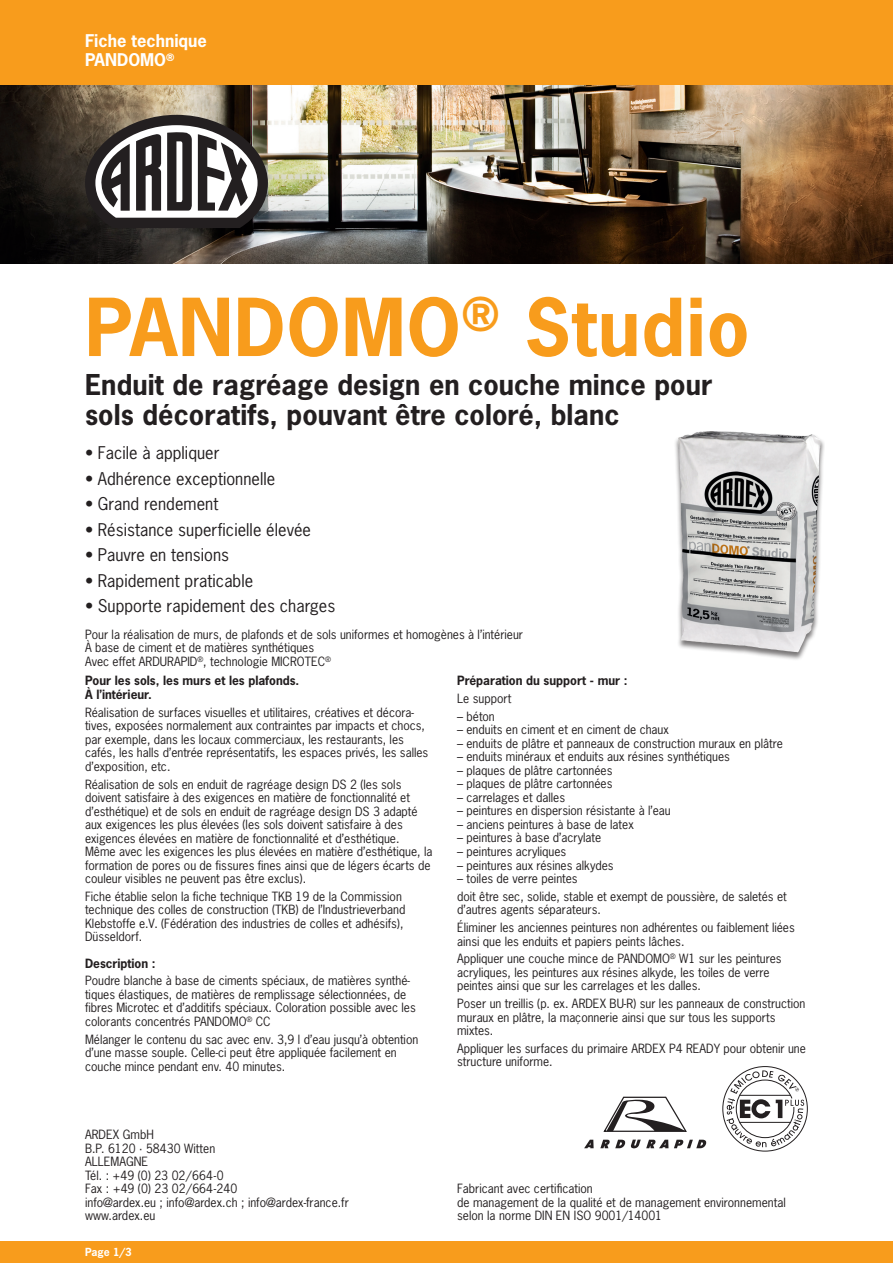
<style>
.page{position:relative;width:893px;height:1263px;background:#fff}
.page>*{position:absolute;margin:0;border:0;box-sizing:border-box;transform-origin:0 0}
.t1{font:700 75px "News Gothic Std";letter-spacing:.015em;color:#f89c1c}
.t2{font:700 27px/30px "News Gothic Std";letter-spacing:.005em;color:#231f20}
.t3{font:16.5px "News Gothic Std";letter-spacing:.005em;color:#231f20}
.t4{font:700 16.5px/19.5px "News Gothic Std";color:#fff}
.t5{font:12px/13.5px "News Gothic Std";color:#231f20}
.t6{font:700 12px/13.5px "News Gothic Std";color:#231f20}
.t7{font:700 10.5px "News Gothic Std";color:#fff}
</style>
<div class="page">
<div style="left:0;top:0;width:893px;height:85px;background:#f89c1c"></div>
<div style="left:0;top:1242px;width:893px;height:21px;background:#f89c1c"></div>
<img style="left:0;top:85px;width:893px;height:179px">
<div style="left:674px;top:431px;width:151px;height:230px;background:#231f20;opacity:.6"></div>
<img style="left:678px;top:431px;width:31px;height:200px">
<svg style="left:85px;top:115px;width:183px;height:113px"></svg>
<svg style="left:603px;top:1096px;width:84px;height:36px"></svg>
<svg style="left:584px;top:1140px;width:10px;height:8px"></svg>
<svg style="left:600px;top:1139px;width:68px;height:9px"></svg>
<svg style="left:674px;top:1140px;width:33px;height:8px"></svg>
<svg style="left:722px;top:1066px;width:86px;height:85px"></svg>
<h3 class="t4" style="left:85px;top:31px;width:123px">Fiche technique<br>PANDOMO<sup>®</sup></h3>
<h1 class="t1" style="left:85px;top:278px;width:666px">PANDOMO<sup>®</sup> Studio</h1>
<h2 class="t2" style="left:85px;top:370px;width:629px">Enduit de ragréage design en couche mince pour sols décoratifs, pouvant être coloré, blanc</h2>
<h3 class="t3" style="left:85px;top:442px;width:136px">• Facile à appliquer</h3>
<h3 class="t3" style="left:85px;top:468px;width:192px">• Adhérence exceptionnelle</h3>
<h3 class="t3" style="left:85px;top:493px;width:135px">• Grand rendement</h3>
<h3 class="t3" style="left:85px;top:519px;width:227px">• Résistance superficielle élevée</h3>
<h3 class="t3" style="left:85px;top:544px;width:146px">• Pauvre en tensions</h3>
<h3 class="t3" style="left:85px;top:570px;width:170px">• Rapidement praticable</h3>
<h3 class="t3" style="left:85px;top:595px;width:252px">• Supporte rapidement des charges</h3>
<p class="t5" style="left:85px;top:627px;width:439px">Pour la réalisation de murs, de plafonds et de sols uniformes et homogènes à l’intérieur<br>À base de ciment et de matières synthétiques<br>Avec effet ARDURAPID<sup>®</sup>, technologie MICROTEC<sup>®</sup></p>
<p class="t6" style="left:85px;top:674px;width:216px">Pour les sols, les murs et les plafonds.<br>À l’intérieur.</p>
<p class="t5" style="left:85px;top:705px;width:345px">Réalisation de surfaces visuelles et utilitaires, créatives et décora&shy;tives, exposées normalement aux contraintes par impacts et chocs, par exemple, dans les locaux commerciaux, les restaurants, les cafés, les halls d’entrée représentatifs, les espaces privés, les salles d’exposition, etc.</p>
<p class="t5" style="left:85px;top:777px;width:349px">Réalisation de sols en enduit de ragréage design DS 2 (les sols doivent satisfaire à des exigences en matière de fonctionnalité et d’esthétique) et de sols en enduit de ragréage design DS 3 adapté aux exigences les plus élevées (les sols doivent satisfaire à des exigences élevées en matière de fonctionnalité et d’esthétique.<br>Même avec les exigences les plus élevées en matière d’esthétique, la formation de pores ou de fissures fines ainsi que de légers écarts de couleur visibles ne peuvent pas être exclus).</p>
<p class="t5" style="left:85px;top:889px;width:322px">Fiche établie selon la fiche technique TKB 19 de la Commission technique des colles de construction (TKB) de l’Industrieverband Klebstoffe e.V. (Fédération des industries de colles et adhésifs), Düsseldorf.</p>
<p class="t6" style="left:85px;top:956px;width:72px">Description :</p>
<p class="t5" style="left:85px;top:974px;width:332px">Poudre blanche à base de ciments spéciaux, de matières synthé&shy;tiques élastiques, de matières de remplissage sélectionnées, de fibres Microtec et d’additifs spéciaux. Coloration possible avec les colorants concentrés PANDOMO<sup>®</sup> CC</p>
<p class="t5" style="left:85px;top:1032px;width:335px">Mélanger le contenu du sac avec env. 3,9 l d’eau jusqu’à obtention d’une masse souple. Celle-ci peut être appliquée facilement en couche mince pendant env. 40 minutes.</p>
<p class="t5" style="left:85px;top:1128px;width:265px">ARDEX GmbH<br>B.P. 6120 · 58430 Witten<br>ALLEMAGNE<br>Tél. : +49 (0) 23 02/664-0<br>Fax : +49 (0) 23 02/664-240<br>info@ardex.eu ; info@ardex.ch ; info@ardex-france.fr www.ardex.eu</p>
<p class="t7" style="left:85px;top:1245px;width:48px">Page 1/3</p>
<p class="t6" style="left:457px;top:674px;width:172px">Préparation du support - mur :</p>
<p class="t5" style="left:457px;top:692px;width:56px">Le support</p>
<p class="t5" style="left:457px;top:710px;width:39px">– béton</p>
<p class="t5" style="left:457px;top:723px;width:213px">– enduits en ciment et en ciment de chaux</p>
<p class="t5" style="left:457px;top:737px;width:327px">– enduits de plâtre et panneaux de construction muraux en plâtre</p>
<p class="t5" style="left:457px;top:750px;width:274px">– enduits minéraux et enduits aux résines synthétiques</p>
<p class="t5" style="left:457px;top:764px;width:157px">– plaques de plâtre cartonnées</p>
<p class="t5" style="left:457px;top:777px;width:157px">– plaques de plâtre cartonnées</p>
<p class="t5" style="left:457px;top:791px;width:109px">– carrelages et dalles</p>
<p class="t5" style="left:457px;top:804px;width:215px">– peintures en dispersion résistante à l’eau</p>
<p class="t5" style="left:457px;top:818px;width:178px">– anciens peintures à base de latex</p>
<p class="t5" style="left:457px;top:831px;width:146px">– peintures à base d’acrylate</p>
<p class="t5" style="left:457px;top:845px;width:111px">– peintures acryliques</p>
<p class="t5" style="left:457px;top:858px;width:158px">– peintures aux résines alkydes</p>
<p class="t5" style="left:457px;top:869px;width:331px;line-height:17.7px">– toiles de verre peintes<br>doit être sec, solide, stable et exempt de poussière, de saletés et</p>
<p class="t5" style="left:457px;top:901px;width:339px;line-height:17.7px">d’autres agents séparateurs.<br>Éliminer les anciennes peintures non adhérentes ou faiblement liées</p>
<p class="t5" style="left:457px;top:932px;width:326px;line-height:17.7px">ainsi que les enduits et papiers peints lâches.<br>Appliquer une couche mince de PANDOMO<sup>®</sup> W1 sur les peintures</p>
<p class="t5" style="left:457px;top:965px;width:314px">acryliques, les peintures aux résines alkyde, les toiles de verre peintes ainsi que sur les carrelages et les dalles.</p>
<p class="t5" style="left:457px;top:997px;width:350px">Poser un treillis (p. ex. ARDEX BU-R) sur les panneaux de construction muraux en plâtre, la maçonnerie ainsi que sur tous les supports mixtes.</p>
<p class="t5" style="left:457px;top:1041px;width:350px">Appliquer les surfaces du primaire ARDEX P4 READY pour obtenir une structure uniforme.</p>
<p class="t5" style="left:457px;top:1182px;width:330px">Fabricant avec certification<br>de management de la qualité et de management environnemental selon la norme DIN EN ISO 9001/14001</p>
</div>
